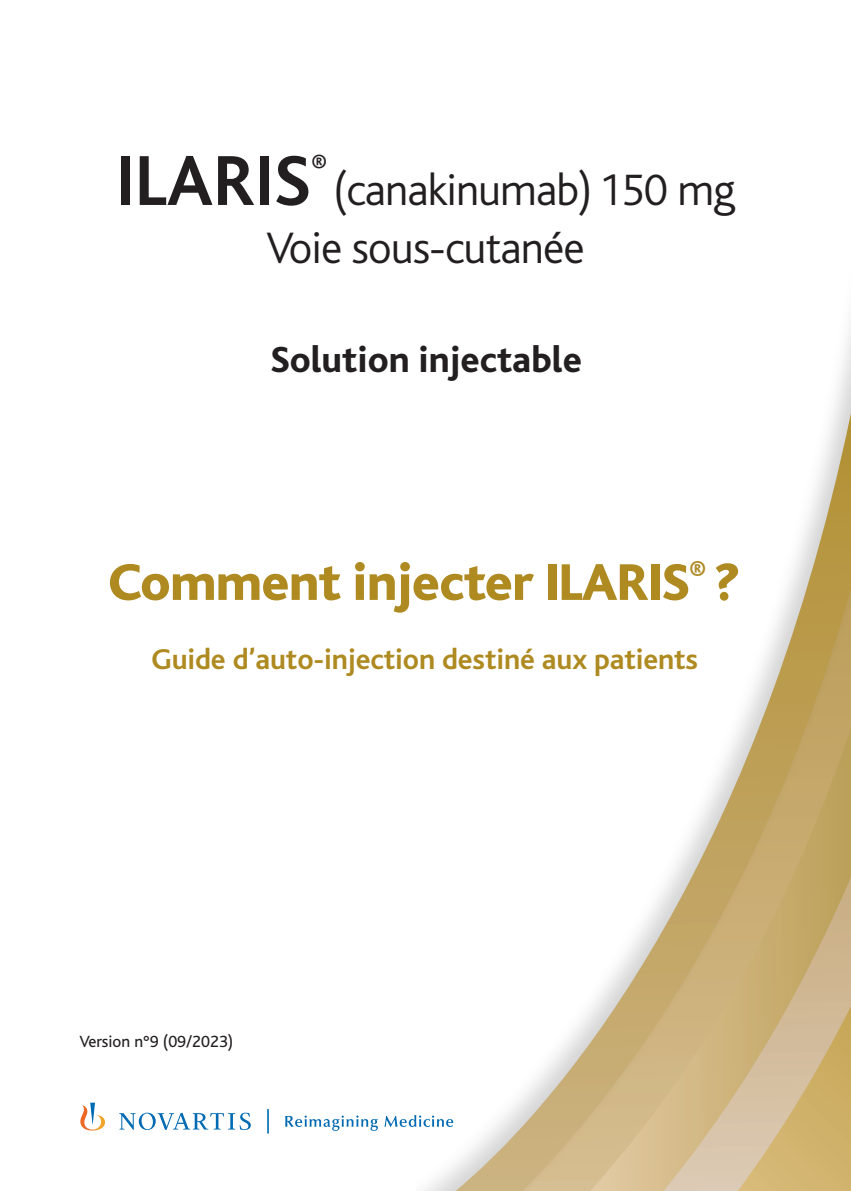
<style>
.page{position:relative;width:851px;height:1191px;background:#fff}
.page>*{position:absolute;margin:0;border:0;box-sizing:border-box;transform-origin:0 0}
.t1{font:700 74px "Bliss";color:#231f20}
.t2{font:800 54px "Bliss";letter-spacing:-.01em;color:#ae8a21}
.t3{font:300 46px/58px "Bliss";letter-spacing:-.02em;color:#231f20}
.t4{font:800 38px "Bliss";color:#231f20}
.t5{font:700 30px "Bliss";letter-spacing:-.005em;color:#ae8a21}
.t6{font:700 29.2px "Bliss";color:#231f20}
.t7{font:17px "Bliss";color:#231f20}
</style>
<div class="page">
<svg style="left:455px;top:413px;width:395px;height:778px"></svg>
<svg style="left:285px;top:1115px;width:93px;height:15px"></svg>
<svg style="left:384px;top:1115px;width:69px;height:12px"></svg>
<svg style="left:80px;top:1102px;width:25px;height:28px"></svg>
<svg style="left:119px;top:1112px;width:132px;height:18px"></svg>
<hr style="left:267px;top:1109px;width:2px;height:24px;background:#006ab2">
<h1 class="t1" style="left:116px;top:142px;width:196px">ILARIS</h1>
<p class="t6" style="left:311px;top:149px;width:18px">®</p>
<h3 class="t3" style="left:266px;top:162px;width:470px;text-indent:67px">(canakinumab) 150 mg<br>Voie sous-cutanée</h3>
<p class="t4" style="left:270px;top:340px;width:313px">Solution injectable</p>
<h2 class="t2" style="left:108px;top:554px;width:633px">Comment injecter ILARIS<sup>®</sup> ?</h2>
<p class="t5" style="left:151px;top:644px;width:548px">Guide d’auto-injection destiné aux patients</p>
<p class="t7" style="left:79px;top:1032px;width:155px">Version n°9 (09/2023)</p>
</div>
